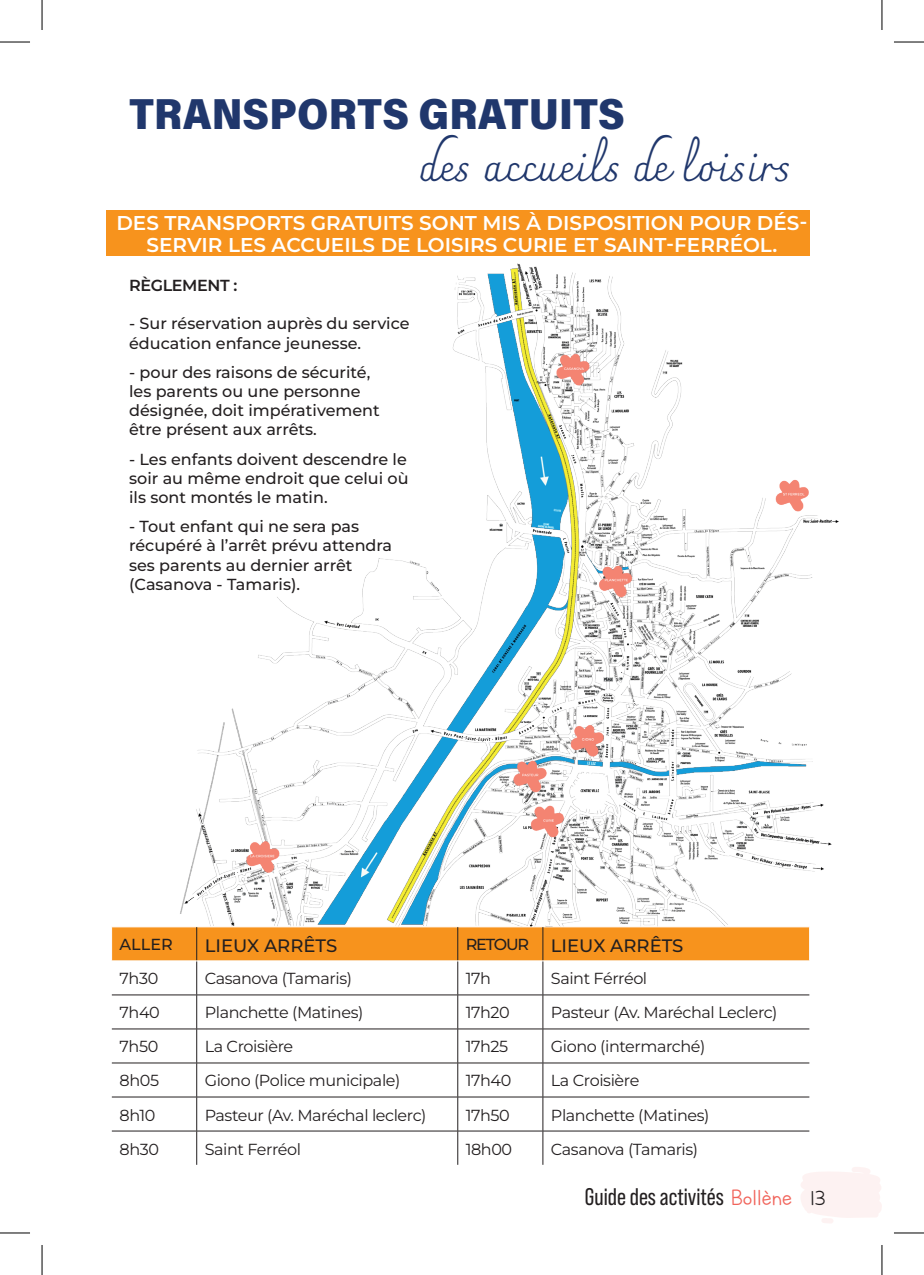
<style>
.page{position:relative;width:924px;height:1275px;background:#fff}
.page>*{position:absolute;margin:0;border:0;box-sizing:border-box;transform-origin:0 0}
.t1{font:43.6px "Charmonman";color:#20376c}
.t2{font:43.6px "Acumin Variable Concept";letter-spacing:.005em;color:#20376c}
.t3{font:24px "Bebas Neue Pro";color:#231f20}
.t4{font:600 20px/22px "Montserrat";color:#fff;text-align:center}
.t5{font:500 18px "Montserrat";color:#231f20}
.t6{font:500 16px/19.2px "Montserrat";color:#231f20}
.t7{font:16px "Montserrat";letter-spacing:-.025em;color:#231f20}
.t8{font:600 16px "Montserrat";letter-spacing:-.025em;color:#231f20}
.s1{font-size:16px}
.s2{font-family:"Lettersfor Learners";font-size:26px;color:#f1635a}
.s3{font-family:"Lettersfor Learners"}
</style>
<div class="page">
<svg style="left:801px;top:1167px;width:81px;height:56px"></svg>
<img style="left:180px;top:14px;width:703px;height:921px">
<div style="left:106px;top:210px;width:703px;height:46px;background:#f7931d"></div>
<div style="left:112px;top:927px;width:696px;height:33px;background:#f7931d"></div>
<svg style="left:112px;top:961px;width:696px;height:203px"></svg>
<hr style="left:111px;top:926px;width:86px;height:1px;background:#fff">
<hr style="left:197px;top:926px;width:260px;height:1px;background:#fff">
<hr style="left:457px;top:926px;width:85px;height:1px;background:#fff">
<hr style="left:808px;top:927px;width:1px;height:33px;background:#fff">
<hr style="left:542px;top:926px;width:267px;height:1px;background:#fff">
<hr style="left:196px;top:927px;width:1px;height:33px;background:#231f20">
<hr style="left:457px;top:927px;width:1px;height:33px;background:#231f20">
<hr style="left:542px;top:927px;width:1px;height:33px;background:#231f20">
<hr style="left:196px;top:961px;width:1px;height:33px;background:#231f20">
<hr style="left:457px;top:961px;width:1px;height:33px;background:#231f20">
<hr style="left:542px;top:961px;width:1px;height:33px;background:#231f20">
<hr style="left:112px;top:994px;width:85px;height:1px;background:#231f20">
<hr style="left:197px;top:994px;width:260px;height:1px;background:#231f20">
<hr style="left:196px;top:995px;width:1px;height:33px;background:#231f20">
<hr style="left:457px;top:994px;width:85px;height:1px;background:#231f20">
<hr style="left:457px;top:995px;width:1px;height:33px;background:#231f20">
<hr style="left:542px;top:994px;width:267px;height:1px;background:#231f20">
<hr style="left:542px;top:995px;width:1px;height:33px;background:#231f20">
<hr style="left:112px;top:1028px;width:85px;height:1px;background:#231f20">
<hr style="left:197px;top:1028px;width:260px;height:1px;background:#231f20">
<hr style="left:196px;top:1029px;width:1px;height:33px;background:#231f20">
<hr style="left:457px;top:1028px;width:85px;height:1px;background:#231f20">
<hr style="left:457px;top:1029px;width:1px;height:33px;background:#231f20">
<hr style="left:542px;top:1028px;width:267px;height:1px;background:#231f20">
<hr style="left:542px;top:1029px;width:1px;height:33px;background:#231f20">
<hr style="left:112px;top:1062px;width:85px;height:1px;background:#231f20">
<hr style="left:197px;top:1062px;width:260px;height:1px;background:#231f20">
<hr style="left:196px;top:1063px;width:1px;height:33px;background:#231f20">
<hr style="left:457px;top:1062px;width:85px;height:1px;background:#231f20">
<hr style="left:457px;top:1063px;width:1px;height:33px;background:#231f20">
<hr style="left:542px;top:1062px;width:267px;height:1px;background:#231f20">
<hr style="left:542px;top:1063px;width:1px;height:33px;background:#231f20">
<hr style="left:112px;top:1096px;width:85px;height:1px;background:#231f20">
<hr style="left:197px;top:1096px;width:260px;height:1px;background:#231f20">
<hr style="left:196px;top:1097px;width:1px;height:33px;background:#231f20">
<hr style="left:457px;top:1096px;width:85px;height:1px;background:#231f20">
<hr style="left:457px;top:1097px;width:1px;height:33px;background:#231f20">
<hr style="left:542px;top:1096px;width:267px;height:1px;background:#231f20">
<hr style="left:542px;top:1097px;width:1px;height:33px;background:#231f20">
<hr style="left:112px;top:1130px;width:85px;height:1px;background:#231f20">
<hr style="left:197px;top:1130px;width:260px;height:1px;background:#231f20">
<hr style="left:196px;top:1131px;width:1px;height:33px;background:#231f20">
<hr style="left:457px;top:1130px;width:85px;height:1px;background:#231f20">
<hr style="left:457px;top:1131px;width:1px;height:33px;background:#231f20">
<hr style="left:542px;top:1130px;width:267px;height:1px;background:#231f20">
<hr style="left:542px;top:1131px;width:1px;height:33px;background:#231f20">
<hr style="left:880px;top:0;width:2px;height:30px;background:#fff">
<hr style="left:0;top:42px;width:30px;height:1px;background:#000">
<hr style="left:893px;top:42px;width:30px;height:1px;background:#000">
<hr style="left:0;top:1232px;width:30px;height:1px;background:#000">
<hr style="left:893px;top:1232px;width:30px;height:1px;background:#000">
<hr style="left:42px;top:0;width:1px;height:30px;background:#000">
<hr style="left:42px;top:1245px;width:1px;height:30px;background:#000">
<hr style="left:881px;top:0;width:1px;height:30px;background:#000">
<hr style="left:881px;top:1245px;width:1px;height:30px;background:#000">
<h1 class="t2" style="left:129px;top:84px;width:497px">TRANSPORTS GRATUITS</h1>
<h1 class="t1" style="left:417px;top:140px;width:374px">des accueils de loisirs</h1>
<p class="t4" style="left:116px;top:211px;width:692px">DES TRANSPORTS GRATUITS SONT MIS À DISPOSITION POUR DÉS-<br>SERVIR LES ACCUEILS DE LOISIRS CURIE ET SAINT-FERRÉOL.</p>
<p class="t8" style="left:129px;top:274px;width:109px">RÈGLEMENT :</p>
<p class="t6" style="left:129px;top:313px;width:282px">- Sur réservation auprès du service éducation enfance jeunesse.</p>
<p class="t6" style="left:129px;top:362px;width:252px">- pour des raisons de sécurité, les parents ou une personne désignée, doit impérativement être présent aux arrêts.</p>
<p class="t6" style="left:129px;top:449px;width:281px;text-align:justify">- Les enfants doivent descendre le soir au même endroit que celui où ils sont montés le matin.</p>
<p class="t6" style="left:129px;top:516px;width:264px">- Tout enfant qui ne sera pas récupéré à l’arrêt prévu attendra ses parents au dernier arrêt (Casanova - Tamaris).</p>
<p class="t6" style="left:119px;top:934px;width:55px">ALLER</p>
<p class="t5" style="left:205px;top:933px;width:134px">LIEUX ARRÊTS</p>
<p class="t5" style="left:465px;top:933px;width:219px"><span class="s1">RETOUR</span> LIEUX ARRÊTS</p>
<p class="t7" style="left:119px;top:967px;width:40px">7h30</p>
<p class="t7" style="left:205px;top:967px;width:149px">Casanova (Tamaris)</p>
<p class="t7" style="left:465px;top:967px;width:27px">17h</p>
<p class="t7" style="left:550px;top:967px;width:98px">Saint Férréol</p>
<p class="t7" style="left:119px;top:1001px;width:42px">7h40</p>
<p class="t7" style="left:205px;top:1001px;width:160px">Planchette (Matines)</p>
<p class="t7" style="left:465px;top:1001px;width:45px">17h20</p>
<p class="t7" style="left:550px;top:1001px;width:228px">Pasteur (Av. Maréchal Leclerc)</p>
<p class="t7" style="left:119px;top:1035px;width:40px">7h50</p>
<p class="t7" style="left:205px;top:1035px;width:90px">La Croisière</p>
<p class="t7" style="left:465px;top:1035px;width:44px">17h25</p>
<p class="t7" style="left:550px;top:1035px;width:156px">Giono (intermarché)</p>
<p class="t7" style="left:119px;top:1069px;width:41px">8h05</p>
<p class="t7" style="left:205px;top:1069px;width:197px">Giono (Police municipale)</p>
<p class="t7" style="left:465px;top:1069px;width:47px">17h40</p>
<p class="t7" style="left:550px;top:1069px;width:90px">La Croisière</p>
<p class="t7" style="left:119px;top:1103px;width:37px">8h10</p>
<p class="t7" style="left:205px;top:1103px;width:223px">Pasteur (Av. Maréchal leclerc)</p>
<p class="t7" style="left:465px;top:1103px;width:46px">17h50</p>
<p class="t7" style="left:550px;top:1103px;width:160px">Planchette (Matines)</p>
<p class="t7" style="left:119px;top:1137px;width:41px">8h30</p>
<p class="t7" style="left:205px;top:1137px;width:98px">Saint Ferréol</p>
<p class="t7" style="left:465px;top:1137px;width:48px">18h00</p>
<p class="t7" style="left:550px;top:1137px;width:149px">Casanova (Tamaris)</p>
<h2 class="t3" style="left:584px;top:1183px;width:242px">Guide des activités <span class="s2">Bollène</span> <span class="s3">13</span></h2>
</div>
